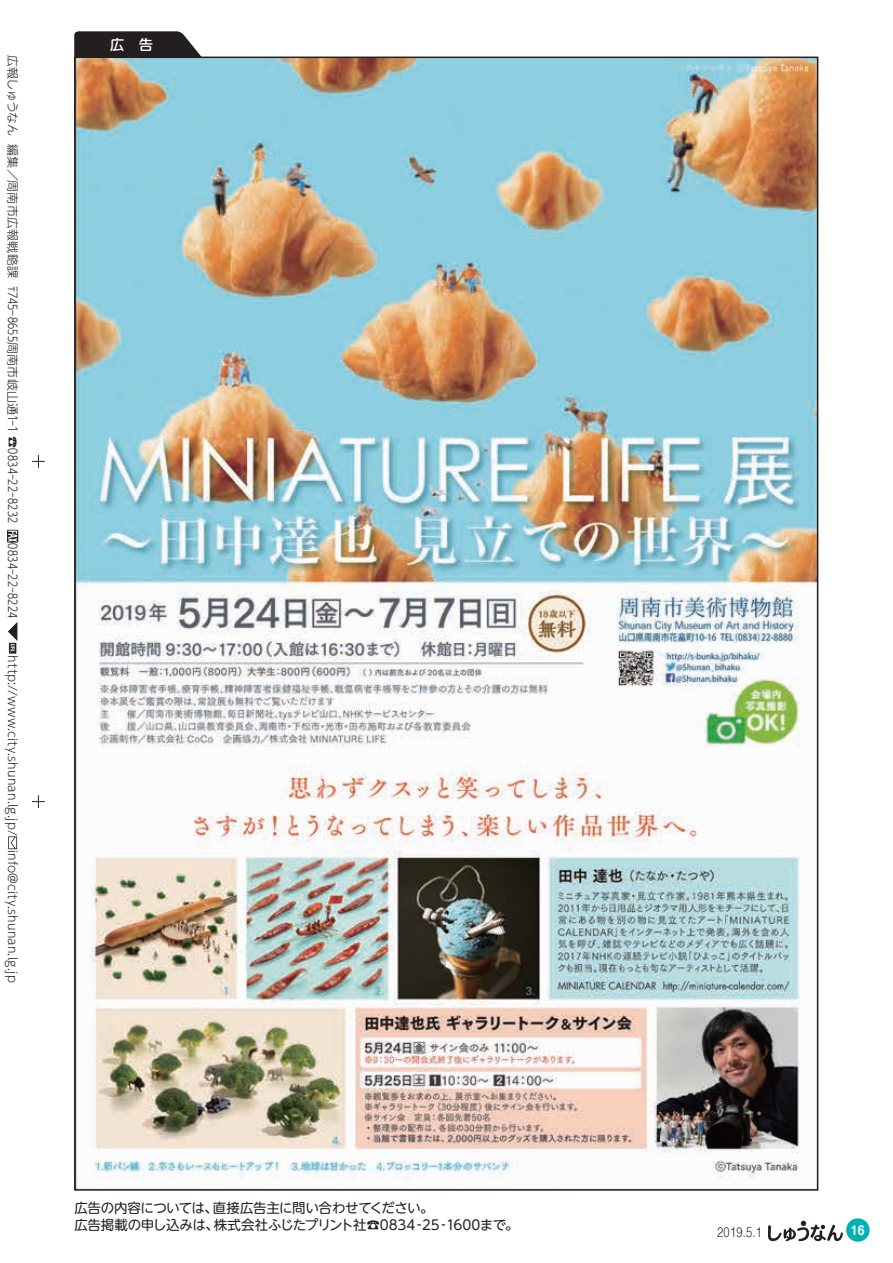
<style>
.page{position:relative;width:893px;height:1263px;background:#fff}
.page>*{position:absolute;margin:0;border:0;box-sizing:border-box;transform-origin:0 0}
.t1{font:500 14.25px "UD Shin M Go Pro";color:#fff}
.t2{font:300 13.8px "Helvetica";color:#231f20;scale:.8 1}
.t3{font:700 13.8px "Helvetica";color:#fff;scale:.9 1}
.t4{font:13.5px "UD Shin M Go Pro";letter-spacing:-.03em;color:#231f20}
.t5{font:300 12px "UD Shin M Go Pro";letter-spacing:.015em;color:#231f20}
.t6{font:300 12px "UD Shin M Go Pro";letter-spacing:-.05em;color:#231f20}
</style>
<div class="page">
<div style="left:846px;top:1218px;width:24px;height:24px;background:#00b2b5;border-radius:50%"></div>
<svg style="left:768px;top:1221px;width:75px;height:20px"></svg>
<svg style="left:7px;top:530px;width:11px;height:13px"></svg>
<svg style="left:8px;top:622px;width:9px;height:32px"></svg>
<svg style="left:8px;top:836px;width:9px;height:13px"></svg>
<svg style="left:32px;top:455px;width:13px;height:13px"></svg>
<svg style="left:32px;top:795px;width:13px;height:13px"></svg>
<svg style="left:74px;top:31px;width:143px;height:26px"></svg>
<img style="left:76px;top:59px;width:740px;height:1130px">
<p class="t6" style="left:22px;top:55px;width:83px;rotate:90deg">広報しゅうなん</p>
<p class="t5" style="left:22px;top:144px;width:136px;rotate:90deg">編集／周南市広報戦略課</p>
<p class="t5" style="left:22px;top:286px;width:238px;rotate:90deg">〒745‐8655周南市岐山通 1‐1 ☎0834‐22‐8232</p>
<p class="t5" style="left:22px;top:543px;width:76px;rotate:90deg">0834‐22‐8224</p>
<p class="t5" style="left:22px;top:655px;width:182px;rotate:90deg">http://www.city.shunan l g. j p. /</p>
<p class="t5" style="left:22px;top:850px;width:134px;rotate:90deg">info@city.shunan l g. j p.</p>
<p class="t1" style="left:110px;top:33px;width:44px">広　告</p>
<p class="t4" style="left:213px;top:1197px;width:223px">直接広告主に問い合わせてください。</p>
<p class="t4" style="left:74px;top:1197px;width:145px">広告の内容については、</p>
<p class="t4" style="left:214px;top:1214px;width:203px">株式会社ふじたプリント社☎0834</p>
<p class="t4" style="left:74px;top:1214px;width:146px">広告掲載の申し込みは、</p>
<p class="t4" style="left:446px;top:1214px;width:74px">1600まで。</p>
<p class="t4" style="left:422px;top:1214px;width:19px">25</p>
<p class="t4" style="left:412px;top:1214px;width:15px">‐</p>
<p class="t4" style="left:437px;top:1214px;width:15px">‐</p>
<p class="t2" style="left:717px;top:1221px;width:57px">2019.5.1</p>
<p class="t3" style="left:851px;top:1219px;width:17px">16</p>
</div>
